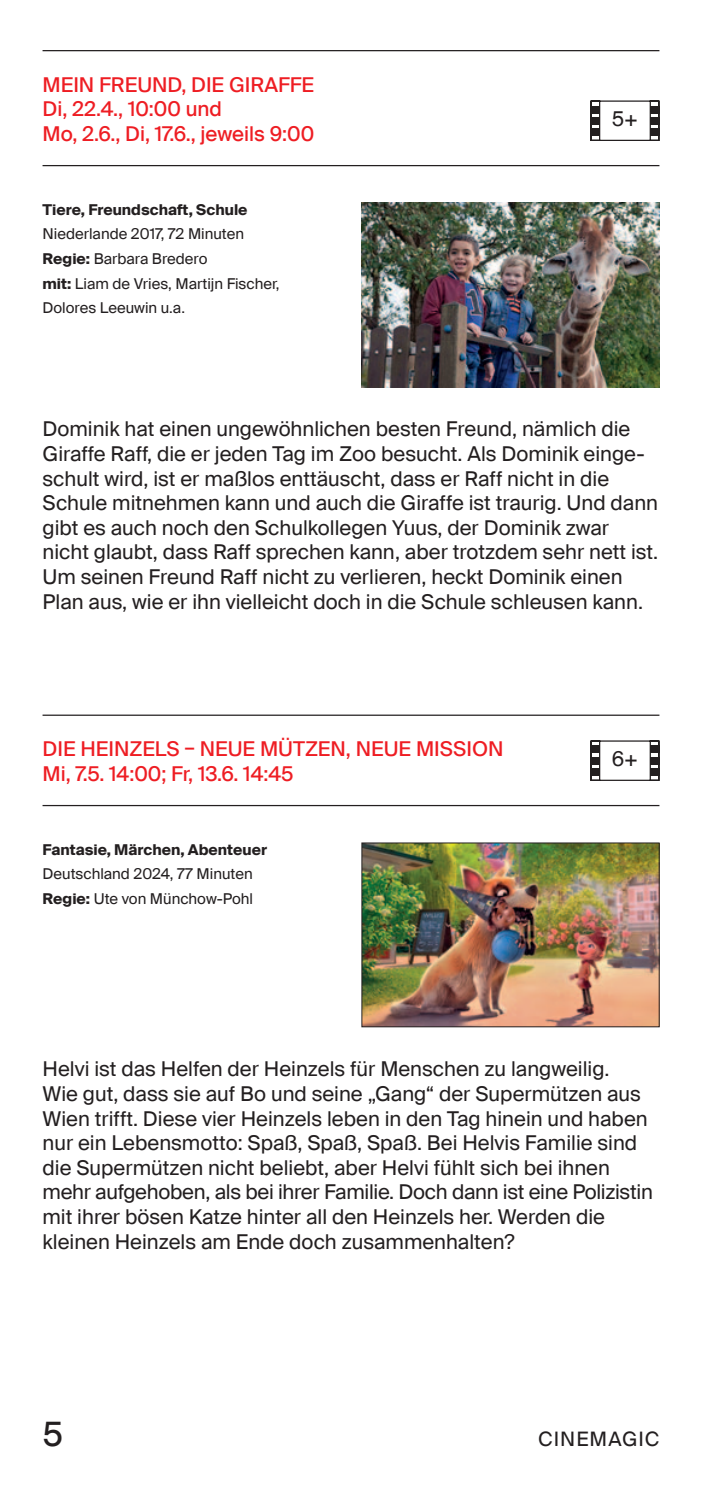
<style>
.page{position:relative;width:702px;height:1489px;background:#fff}
.page>*{position:absolute;margin:0;border:0;box-sizing:border-box;transform-origin:0 0}
.t1{font:33.75px "Suisse Intl";color:#231f20}
.t2{font:20.5px/24.5px "Suisse Intl";color:#231f20}
.t3{font:20.5px/24.5px "Suisse Intl";color:#ee1d23}
.t4{font:20px "Suisse Intl";letter-spacing:.05em;color:#231f20}
.t5{font:15px/24.5px "Suisse Intl";color:#231f20}
.t6{font:700 15px "Suisse Intl";color:#231f20}
.s1{font-weight:700}
</style>
<div class="page">
<hr style="left:43px;top:50px;width:616px;height:1px;background:#231f20">
<hr style="left:43px;top:165px;width:616px;height:1px;background:#231f20">
<hr style="left:43px;top:714px;width:616px;height:1px;background:#231f20">
<hr style="left:43px;top:804px;width:616px;height:2px;background:#231f20">
<svg style="left:590px;top:740px;width:70px;height:41px"></svg>
<div style="left:649px;top:745px;width:10px;height:8px;background:#231f20"></div>
<div style="left:649px;top:757px;width:10px;height:7px;background:#231f20"></div>
<div style="left:649px;top:768px;width:10px;height:7px;background:#231f20"></div>
<svg style="left:590px;top:100px;width:70px;height:41px"></svg>
<div style="left:649px;top:106px;width:10px;height:7px;background:#231f20"></div>
<div style="left:649px;top:117px;width:10px;height:7px;background:#231f20"></div>
<div style="left:649px;top:128px;width:10px;height:8px;background:#231f20"></div>
<img style="left:361px;top:203px;width:298px;height:184px">
<img style="left:363px;top:844px;width:294px;height:181px">
<div style="left:361px;top:842px;width:298px;height:185px;border:1px solid #231f20"></div>
<p class="t3" style="left:43px;top:73px;width:273px">MEIN FREUND, DIE GIRAFFE<br>Di, 22.4., 10:00 und<br>Mo, 2.6., Di, 17.6., jeweils 9:00</p>
<p class="t6" style="left:43px;top:200px;width:206px">Tiere, Freundschaft, Schule</p>
<p class="t5" style="left:43px;top:222px;width:238px">Niederlande 2017, 72 Minuten<br><span class="s1">Regie:</span> Barbara Bredero<br><span class="s1">mit:</span> Liam de Vries, Martijn Fischer,<br>Dolores Leeuwin u.a.</p>
<p class="t2" style="left:611px;top:107px;width:28px">5+</p>
<p class="t2" style="left:43px;top:417px;width:617px">Dominik hat einen ungewöhnlichen besten Freund, nämlich die Giraffe Raff, die er jeden Tag im Zoo besucht. Als Dominik einge&shy;schult wird, ist er maßlos enttäuscht, dass er Raff nicht in die Schule mitnehmen kann und auch die Giraffe ist traurig. Und dann gibt es auch noch den Schulkollegen Yuus, der Dominik zwar nicht glaubt, dass Raff sprechen kann, aber trotzdem sehr nett ist.<br>Um seinen Freund Raff nicht zu verlieren, heckt Dominik einen Plan aus, wie er ihn vielleicht doch in die Schule schleusen kann.</p>
<p class="t3" style="left:43px;top:737px;width:462px">DIE HEINZELS – NEUE MÜTZEN, NEUE MISSION<br>Mi, 7.5. 14:00; Fr, 13.6. 14:45</p>
<p class="t6" style="left:43px;top:840px;width:226px">Fantasie, Märchen, Abenteuer</p>
<p class="t5" style="left:43px;top:862px;width:212px">Deutschland 2024, 77 Minuten<br><span class="s1">Regie:</span> Ute von Münchow-Pohl</p>
<p class="t2" style="left:611px;top:747px;width:28px">6+</p>
<p class="t2" style="left:43px;top:1057px;width:612px">Helvi ist das Helfen der Heinzels für Menschen zu langweilig.<br>Wie gut, dass sie auf Bo und seine „Gang“ der Supermützen aus Wien trifft. Diese vier Heinzels leben in den Tag hinein und haben nur ein Lebensmotto: Spaß, Spaß, Spaß. Bei Helvis Familie sind die Supermützen nicht beliebt, aber Helvi fühlt sich bei ihnen mehr aufgehoben, als bei ihrer Familie. Doch dann ist eine Polizistin mit ihrer bösen Katze hinter all den Heinzels her. Werden die kleinen Heinzels am Ende doch zusammenhalten?</p>
<h1 class="t1" style="left:43px;top:1412px;width:22px">5</h1>
<p class="t4" style="left:538px;top:1426px;width:123px">CINEMAGIC</p>
</div>
